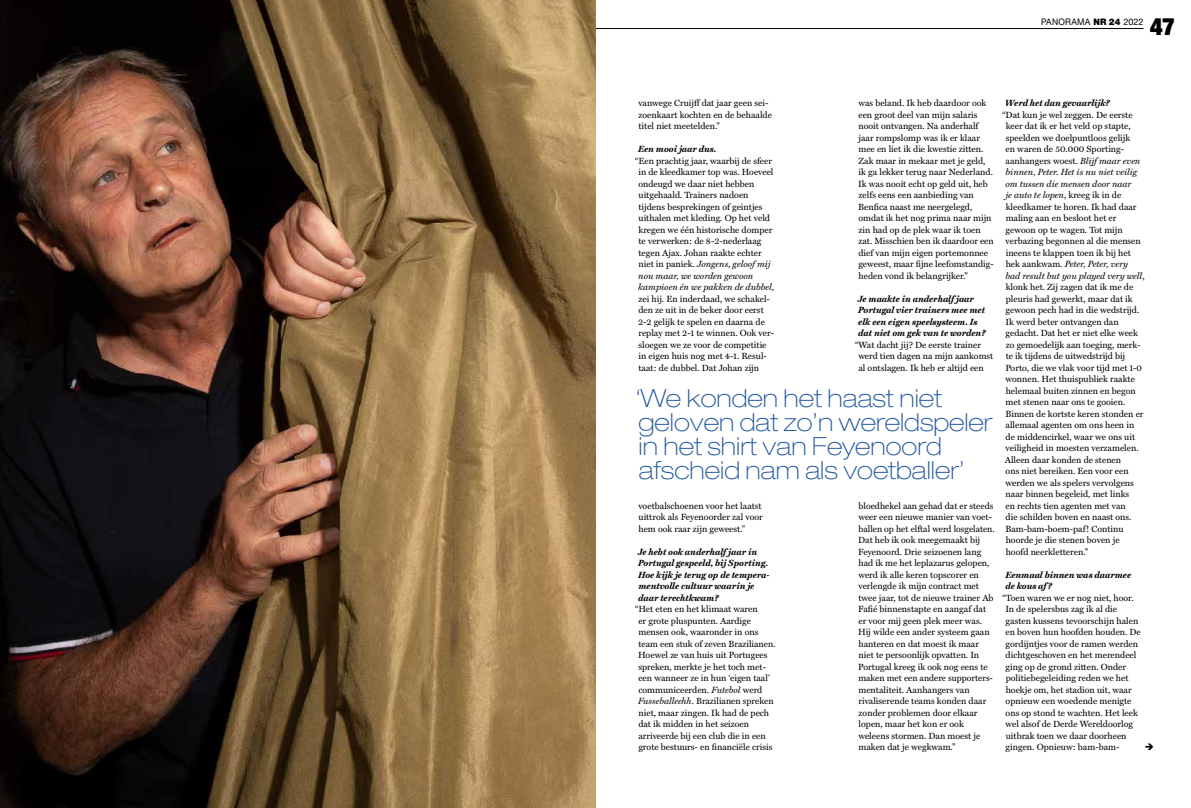
<style>
.page{position:relative;width:1191px;height:808px;background:#fff}
.page>*{position:absolute;margin:0;border:0;box-sizing:border-box;transform-origin:0 0}
.t1{font:100 expanded 25px/24px "Helvetica Neue LT Std";color:#2459a0}
.t2{font:900 condensed 24px "Helvetica Neue LT Std";color:#000}
.t3{font:9px/11.5px "Miller Text";color:#000}
.t4{font:italic 700 9px/11.5px "Miller Text";color:#000}
.t5{font:9px "Helvetica Neue LT Std";letter-spacing:.03em;color:#000;scale:.95 1}
.s1{font-weight:900}
.s2{font-style:italic}
</style>
<div class="page">
<hr style="left:48px;top:28px;width:1095px;height:1px;background:#000">
<img style="left:0;top:0;width:595px;height:808px">
<p class="t5" style="left:1041px;top:16px;width:109px">PANORAMA <span class="s1">NR 24</span> 2022</p>
<h2 class="t2" style="left:1150px;top:11px;width:26px">47</h2>
<p class="t3" style="left:638px;top:98px;width:135px">vanwege Cruijff dat jaar geen sei&shy;zoenkaart kochten en de behaalde titel niet meetelden.”</p>
<p class="t4" style="left:638px;top:144px;width:80px">Een mooi jaar dus.</p>
<p class="t3" style="left:638px;top:155px;width:137px;text-indent:-3px">“Een prachtig jaar, waarbij de sfeer in de kleedkamer top was. Hoeveel ondeugd we daar niet hebben uitgehaald. Trainers nadoen tijdens besprekingen of geintjes uithalen met kleding. Op het veld kregen we één historische domper te verwerken: de 8-2-nederlaag tegen Ajax. Johan raakte echter niet in paniek. <span class="s2">Jongens, geloof mij nou maar, we worden gewoon kampioen én we pakken de dubbel</span>, zei hij. En inderdaad, we schakel&shy;den ze uit in de beker door eerst<br>2-2 gelijk te spelen en daarna de replay met 2-1 te winnen. Ook ver&shy;sloegen we ze voor de competitie in eigen huis nog met 4-1. Resul&shy;taat: de dubbel. Dat Johan zijn</p>
<p class="t3" style="left:858px;top:98px;width:137px">was beland. Ik heb daardoor ook een groot deel van mijn salaris nooit ontvangen. Na anderhalf jaar rompslomp was ik er klaar mee en liet ik die kwestie zitten.<br>Zak maar in mekaar met je geld, ik ga lekker terug naar Nederland.<br>Ik was nooit echt op geld uit, heb zelfs eens een aanbieding van<br>Benfica naast me neergelegd, omdat ik het nog prima naar mijn zin had op de plek waar ik toen zat. Misschien ben ik daardoor een dief van mijn eigen portemonnee geweest, maar fijne leefomstandig&shy;heden vond ik belangrijker.”</p>
<p class="t4" style="left:858px;top:293px;width:129px">Je maakte in anderhalf jaar<br>Portugal vier trainers mee met elk een eigen speelsysteem. Is dat niet om gek van te worden?</p>
<p class="t3" style="left:858px;top:339px;width:136px;text-indent:-3px">“Wat dacht jij? De eerste trainer werd tien dagen na mijn aankomst al ontslagen. Ik heb er altijd een</p>
<h1 class="t1" style="left:635px;top:386px;width:359px">‘We konden het haast niet geloven dat zo’n wereldspeler in het shirt van Feyenoord afscheid nam als voetballer’</h1>
<p class="t3" style="left:638px;top:500px;width:126px;text-align:justify">voetbalschoenen voor het laatst uittrok als Feyenoorder zal voor hem ook raar zijn geweest.”</p>
<p class="t4" style="left:638px;top:546px;width:133px">Je hebt ook anderhalf jaar in<br>Portugal gespeeld, bij Sporting.<br>Hoe kijk je terug op de tempera&shy;mentvolle cultuur waarin je daar terechtkwam?</p>
<p class="t3" style="left:638px;top:604px;width:139px;text-indent:-3px">“Het eten en het klimaat waren<br>er grote pluspunten. Aardige mensen ook, waaronder in ons team een stuk of zeven Brazilianen.<br>Hoewel ze van huis uit Portugees spreken, merkte je het toch met&shy;een wanneer ze in hun ‘eigen taal’ communiceerden. <span class="s2">Futebol</span> werd<br><span class="s2">Fusseballeehh</span>. Brazilianen spreken niet, maar zingen. Ik had de pech dat ik midden in het seizoen arriveerde bij een club die in een grote bestuurs- en financiële crisis</p>
<p class="t3" style="left:858px;top:500px;width:138px">bloedhekel aan gehad dat er steeds weer een nieuwe manier van voet&shy;ballen op het elftal werd losgelaten.<br>Dat heb ik ook meegemaakt bij<br>Feyenoord. Drie seizoenen lang had ik me het leplazarus gelopen, werd ik alle keren topscorer en verlengde ik mijn contract met twee jaar, tot de nieuwe trainer Ab<br>Fafié binnenstapte en aangaf dat er voor mij geen plek meer was.<br>Hij wilde een ander systeem gaan hanteren en dat moest ik maar niet te persoonlijk opvatten. In<br>Portugal kreeg ik ook nog eens te maken met een andere supporters&shy;mentaliteit. Aanhangers van rivaliserende teams konden daar zonder problemen door elkaar lopen, maar het kon er ook weleens stormen. Dan moest je maken dat je wegkwam.”</p>
<p class="t4" style="left:1005px;top:98px;width:106px">Werd het dan gevaarlijk?</p>
<p class="t3" style="left:1002px;top:109px;width:144px">“Dat kun je wel zeggen. De eerste keer dat ik er het veld op stapte, speelden we doelpuntloos gelijk<br>en waren de 50.000 Sporting&shy;aanhangers woest. <span class="s2">Blijf maar even binnen, Peter. Het is nu niet veilig om tussen die mensen door naar<br>je auto te lopen</span>, kreeg ik in de kleedkamer te horen. Ik had daar maling aan en besloot het er gewoon op te wagen. Tot mijn verbazing begonnen al die mensen ineens te klappen toen ik bij het<br>hek aankwam. <span class="s2">Peter, Peter, very<br>bad result but you played very well</span>, klonk het. Zij zagen dat ik me de pleuris had gewerkt, maar dat ik gewoon pech had in die wedstrijd.<br>Ik werd beter ontvangen dan gedacht. Dat het er niet elke week zo gemoedelijk aan toeging, merk&shy;te ik tijdens de uitwedstrijd bij<br>Porto, die we vlak voor tijd met 1-0 wonnen. Het thuispubliek raakte helemaal buiten zinnen en begon met stenen naar ons te gooien.<br>Binnen de kortste keren stonden er allemaal agenten om ons heen in<br>de middencirkel, waar we ons uit veiligheid in moesten verzamelen.<br>Alleen daar konden de stenen<br>ons niet bereiken. Een voor een werden we als spelers vervolgens naar binnen begeleid, met links<br>en rechts tien agenten met van<br>die schilden boven en naast ons.<br>Bam-bam-boem-paf! Continu hoorde je die stenen boven je<br>hoofd neerkletteren.”</p>
<p class="t4" style="left:1005px;top:569px;width:127px">Eenmaal binnen was daarmee de kous af ?</p>
<p class="t3" style="left:1005px;top:592px;width:137px;text-indent:-3px">“Toen waren we er nog niet, hoor.<br>In de spelersbus zag ik al die gasten kussens tevoorschijn halen en boven hun hoofden houden. De gordijntjes voor de ramen werden dichtgeschoven en het merendeel ging op de grond zitten. Onder politiebegeleiding reden we het hoekje om, het stadion uit, waar opnieuw een woedende menigte ons op stond te wachten. Het leek wel alsof de Derde Wereldoorlog uitbrak toen we daar doorheen gingen. Opnieuw: bam-bam-</p>
</div>
